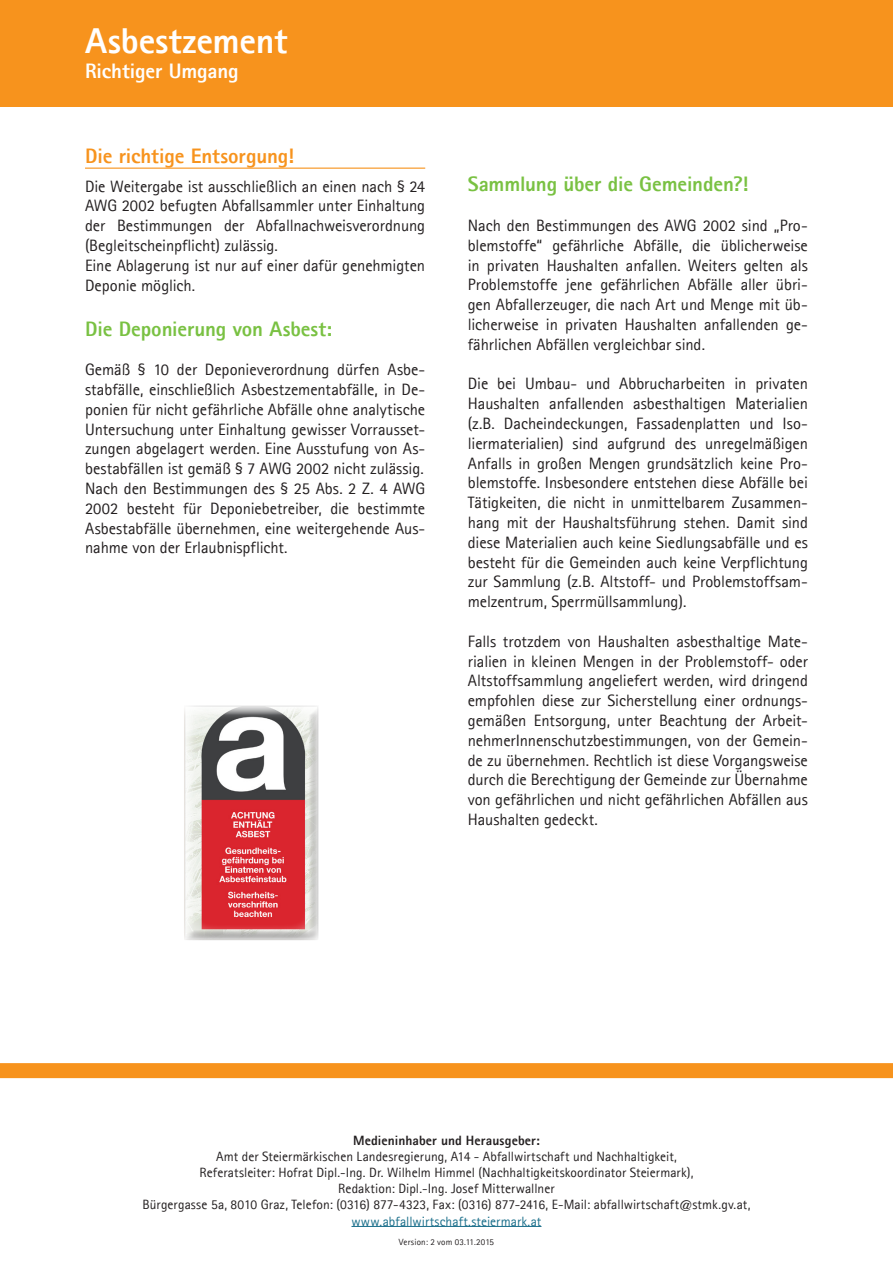
<style>
.page{position:relative;width:893px;height:1263px;background:#fff}
.page>*{position:absolute;margin:0;border:0;box-sizing:border-box;transform-origin:0 0}
.t1{font:800 36px "Agfa Rotis Sans Serif";letter-spacing:-.005em;color:#fff}
.t2{font:800 21px "Agfa Rotis Sans Serif";letter-spacing:-.005em;color:#79c142}
.t3{font:800 21px "Agfa Rotis Sans Serif";letter-spacing:-.005em;color:#f7931d}
.t4{font:800 21px "Agfa Rotis Sans Serif";letter-spacing:-.005em;color:#fff}
.t5{font:16.5px/19.8px "Agfa Rotis Sans Serif";letter-spacing:-.005em;color:#231f20;text-align:justify}
.t6{font:13.5px/16.2px "Agfa Rotis Sans Serif";letter-spacing:.005em;color:#231f20;text-align:center}
.t7{font:13.5px "Agfa Rotis Sans Serif";letter-spacing:.005em;color:#196e8a}
.t8{font:800 13.5px "Agfa Rotis Sans Serif";letter-spacing:.005em;color:#231f20}
.t9{font:9px "Agfa Rotis Sans Serif";letter-spacing:.02em;color:#231f20}
</style>
<div class="page">
<div style="left:0;top:0;width:893px;height:106px;background:#f7931d"></div>
<hr style="left:85px;top:168px;width:340px;height:1px;background:#f7931d">
<div style="left:183px;top:705px;width:137px;height:236px;background:#231f20;opacity:.75"></div>
<div style="left:0;top:1063px;width:893px;height:15px;background:#f7931d"></div>
<hr style="left:351px;top:1226px;width:190px;height:1px;background:#196e8a">
<h1 class="t1" style="left:85px;top:18px;width:204px">Asbestzement</h1>
<p class="t4" style="left:85px;top:58px;width:155px">Richtiger Umgang</p>
<p class="t3" style="left:85px;top:143px;width:211px">Die richtige Entsorgung!</p>
<p class="t5" style="left:85px;top:176px;width:342px;text-align:left">Die Weitergabe ist ausschließlich an einen nach § 24<br>AWG 2002 befugten Abfallsammler unter Einhaltung der Bestimmungen der Abfallnachweisverordnung (Begleitscheinpflicht) zulässig.<br>Eine Ablagerung ist nur auf einer dafür genehmigten Deponie möglich.</p>
<p class="t2" style="left:85px;top:315px;width:248px">Die Deponierung von Asbest:</p>
<p class="t5" style="left:85px;top:360px;width:342px">Gemäß § 10 der Deponieverordnung dürfen Asbe&shy;stabfälle, einschließlich Asbestzementabfälle, in De&shy;ponien für nicht gefährliche Abfälle ohne analytische Untersuchung unter Einhaltung gewisser Vorrausset&shy;zungen abgelagert werden. Eine Ausstufung von As&shy;bestabfällen ist gemäß § 7 AWG 2002 nicht zulässig.<br>Nach den Bestimmungen des § 25 Abs. 2 Z. 4 AWG 2002 besteht für Deponiebetreiber, die bestimmte Asbestabfälle übernehmen, eine weitergehende Aus&shy;nahme von der Erlaubnispflicht.</p>
<p class="t2" style="left:468px;top:171px;width:282px">Sammlung über die Gemeinden?!</p>
<p class="t5" style="left:468px;top:215px;width:342px">Nach den Bestimmungen des AWG 2002 sind „Pro&shy;blemstoffe“ gefährliche Abfälle, die üblicherweise in privaten Haushalten anfallen. Weiters gelten als Problemstoffe jene gefährlichen Abfälle aller übri&shy;gen Abfallerzeuger, die nach Art und Menge mit üb&shy;licherweise in privaten Haushalten anfallenden ge&shy;fährlichen Abfällen vergleichbar sind.</p>
<p class="t5" style="left:468px;top:374px;width:342px">Die bei Umbau- und Abbrucharbeiten in privaten Haushalten anfallenden asbesthaltigen Materialien (z.B. Dacheindeckungen, Fassadenplatten und Iso&shy;liermaterialien) sind aufgrund des unregelmäßigen Anfalls in großen Mengen grundsätzlich keine Pro&shy;blemstoffe. Insbesondere entstehen diese Abfälle bei Tätigkeiten, die nicht in unmittelbarem Zusammen&shy;hang mit der Haushaltsführung stehen. Damit sind diese Materialien auch keine Siedlungsabfälle und es besteht für die Gemeinden auch keine Verpflichtung zur Sammlung (z.B. Altstoff- und Problemstoffsam&shy;melzentrum, Sperrmüllsammlung).</p>
<p class="t5" style="left:468px;top:631px;width:342px">Falls trotzdem von Haushalten asbesthaltige Mate&shy;rialien in kleinen Mengen in der Problemstoff- oder Altstoffsammlung angeliefert werden, wird dringend empfohlen diese zur Sicherstellung einer ordnungs&shy;gemäßen Entsorgung, unter Beachtung der Arbeit&shy;nehmerInnenschutzbestimmungen, von der Gemein&shy;de zu übernehmen. Rechtlich ist diese Vorgangsweise durch die Berechtigung der Gemeinde zur Übernahme von gefährlichen und nicht gefährlichen Abfällen aus Haushalten gedeckt.</p>
<p class="t8" style="left:353px;top:1131px;width:188px">Medieninhaber und Herausgeber:</p>
<p class="t6" style="left:143px;top:1148px;width:609px">Amt der Steiermärkischen Landesregierung, A14 - Abfallwirtschaft und Nachhaltigkeit,<br>Referatsleiter: Hofrat Dipl.-Ing. Dr. Wilhelm Himmel (Nachhaltigkeitskoordinator Steiermark),<br>Redaktion: Dipl.-Ing. Josef Mitterwallner<br>Bürgergasse 5a, 8010 Graz, Telefon: (0316) 877-4323, Fax: (0316) 877-2416, E-Mail: abfallwirtschaft@stmk.gv.at,</p>
<p class="t7" style="left:351px;top:1213px;width:191px">www.abfallwirtschaft.steiermark.at</p>
<p class="t9" style="left:399px;top:1236px;width:97px">Version: 2 vom 03.11.2015</p>
</div>
